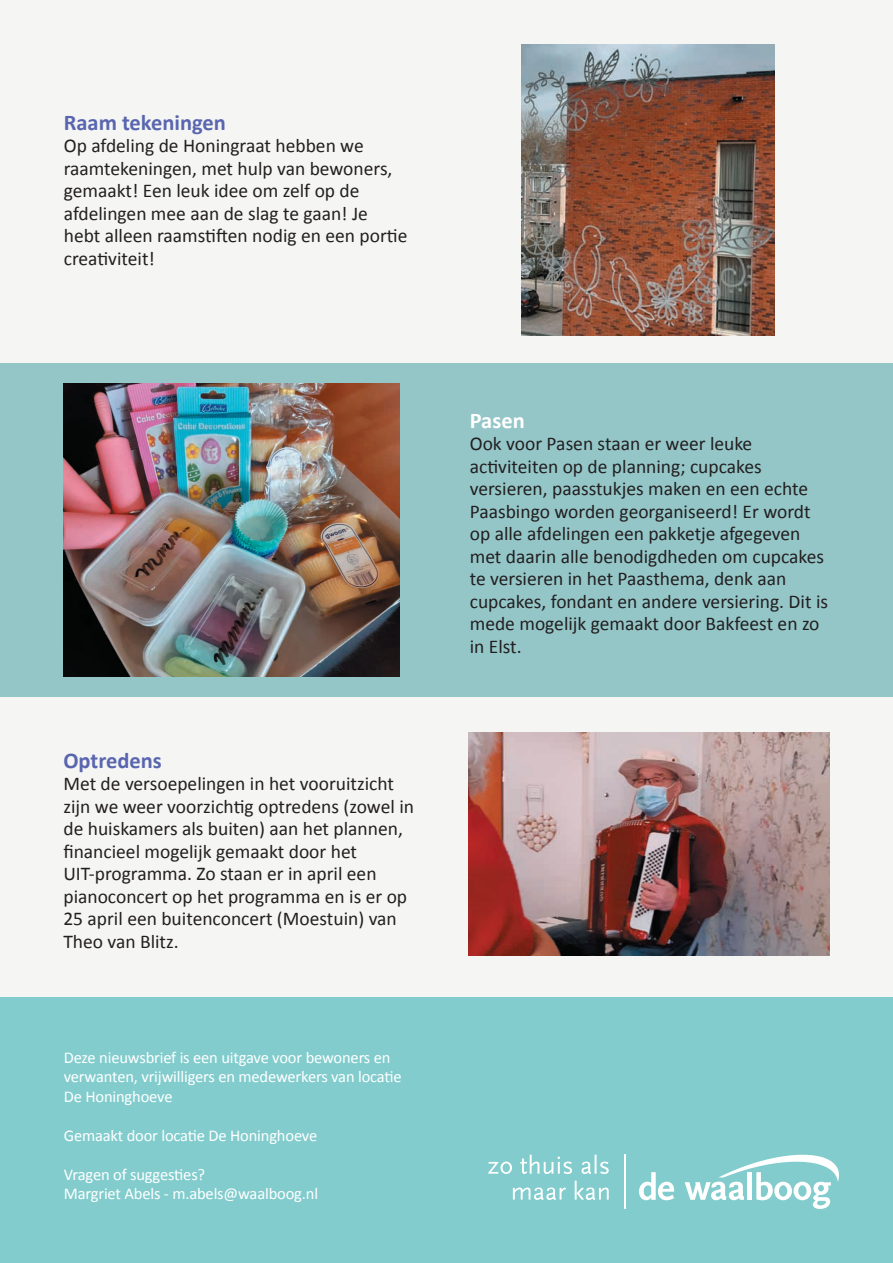
<style>
.page{position:relative;width:893px;height:1263px;background:#f5f5f4}
.page>*{position:absolute;margin:0;border:0;box-sizing:border-box;transform-origin:0 0}
.t1{font:700 22.5px "Calibri";color:#5966af}
.t2{font:700 22.5px "Calibri";color:#fff}
.t3{font:19.5px/22.5px "Calibri";color:#231f20}
.t4{font:16.5px/19.5px "Calibri";letter-spacing:-.01em;color:#fff}
</style>
<div class="page">
<div style="left:0;top:363px;width:893px;height:334px;background:#94c6c8"></div>
<div style="left:0;top:997px;width:893px;height:266px;background:#82cccd"></div>
<svg style="left:639px;top:1172px;width:35px;height:28px"></svg>
<svg style="left:685px;top:1154px;width:154px;height:55px"></svg>
<svg style="left:513px;top:1181px;width:96px;height:19px"></svg>
<svg style="left:488px;top:1155px;width:121px;height:19px"></svg>
<hr style="left:624px;top:1155px;width:2px;height:54px;background:#fff">
<img style="left:521px;top:44px;width:253px;height:292px">
<img style="left:469px;top:733px;width:360px;height:222px">
<img style="left:63px;top:384px;width:337px;height:292px">
<p class="t1" style="left:64px;top:106px;width:164px">Raam tekeningen</p>
<p class="t3" style="left:64px;top:135px;width:345px">Op afdeling de Honingraat hebben we raamtekeningen, met hulp van bewoners, gemaakt! Een leuk idee om zelf op de afdelingen mee aan de slag te gaan! Je hebt alleen raamstiften nodig en een portie creativiteit!</p>
<p class="t1" style="left:63px;top:744px;width:100px">Optredens</p>
<p class="t3" style="left:63px;top:772px;width:352px">Met de versoepelingen in het vooruitzicht zijn we weer voorzichtig optredens (zowel in de huiskamers als buiten) aan het plannen, financieel mogelijk gemaakt door het UIT-programma. Zo staan er in april een pianoconcert op het programma en is er op 25 april een buitenconcert (Moestuin) van Theo van Blitz.</p>
<p class="t4" style="left:64px;top:1047px;width:339px">Deze nieuwsbrief is een uitgave voor bewoners en verwanten, vrijwilligers en medewerkers van locatie<br>De Honinghoeve</p>
<p class="t4" style="left:64px;top:1125px;width:255px">Gemaakt door locatie De Honinghoeve</p>
<p class="t4" style="left:64px;top:1164px;width:256px">Vragen of suggesties?<br>Margriet Abels - m.abels@waalboog.nl</p>
<p class="t2" style="left:470px;top:404px;width:57px">Pasen</p>
<p class="t3" style="left:470px;top:433px;width:360px">Ook voor Pasen staan er weer leuke activiteiten op de planning; cupcakes versieren, paasstukjes maken en een echte Paasbingo worden georganiseerd! Er wordt op alle afdelingen een pakketje afgegeven met daarin alle benodigdheden om cupcakes te versieren in het Paasthema, denk aan cupcakes, fondant en andere versiering. Dit is mede mogelijk gemaakt door Bakfeest en zo in Elst.</p>
</div>
